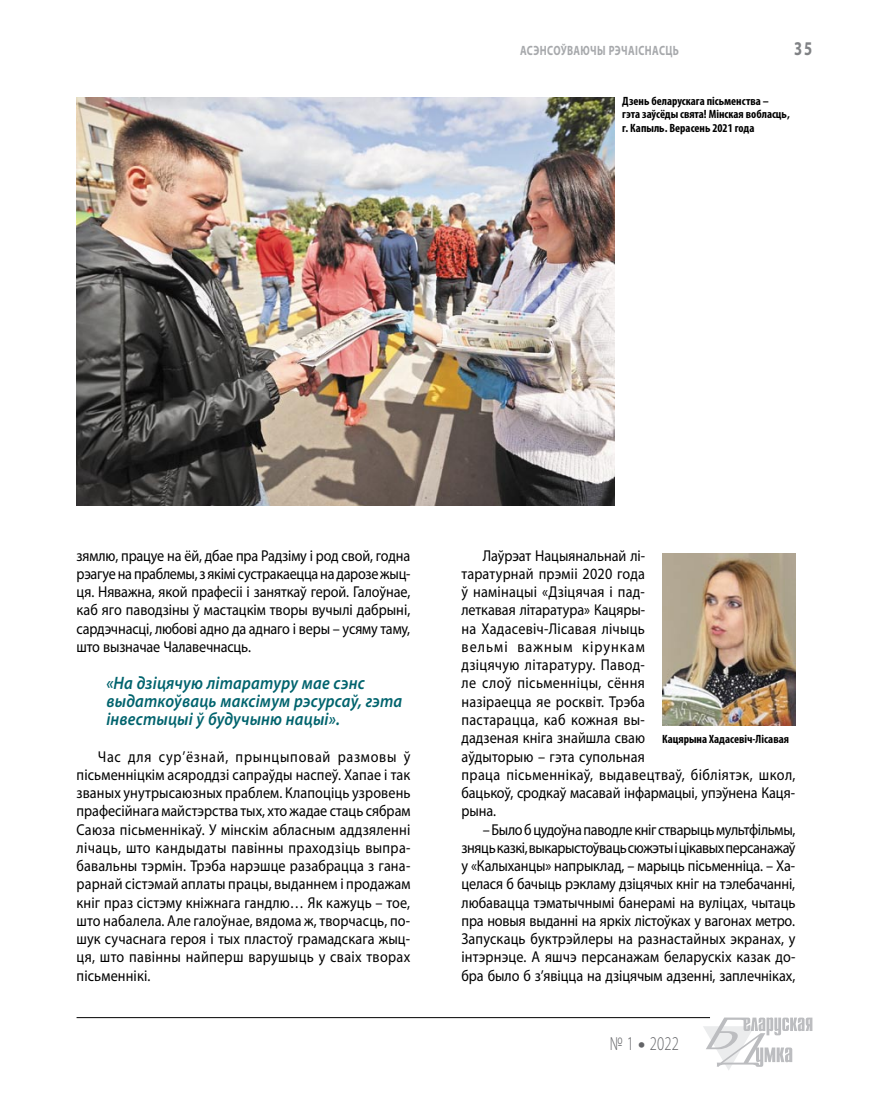
<style>
.page{position:relative;width:872px;height:1106px;background:#fff}
.page>*{position:absolute;margin:0;border:0;box-sizing:border-box;transform-origin:0 0}
.t1{font:300 19.5px "Myriad Pro";color:#636467;scale:.75 1}
.t2{font:700 19.5px "Myriad Pro";color:#808285;scale:.75 1}
.t3{font:italic 600 18px/18.3px "Myriad Pro";letter-spacing:.01em;color:#00636d;scale:.9 1}
.t4{font:15.75px/18.3px "Myriad Pro";letter-spacing:.01em;color:#000;text-align:justify;scale:.9 1}
.t5{font:700 13.5px "Myriad Pro";letter-spacing:.04em;color:#a7a9ac;scale:.75 1}
.t6{font:700 condensed 12px/13.5px "Myriad Pro";color:#000}
.s1{font-weight:900}
</style>
<div class="page">
<hr style="left:77px;top:1017px;width:633px;height:1px;background:#000">
<svg style="left:703px;top:1017px;width:109px;height:53px"></svg>
<img style="left:662px;top:553px;width:133px;height:172px">
<img style="left:77px;top:97px;width:537px;height:409px">
<p class="t5" style="left:520px;top:42px;width:213px">Асэнсоўваючы рэчаіснасць</p>
<p class="t2" style="left:794px;top:36px;width:26px">35</p>
<p class="t6" style="left:622px;top:94px;width:169px">Дзень беларускага пісьменства – гэта заўсёды свята! Мінская вобласць, г. Капыль. Верасень 2021 года</p>
<p class="t4" style="left:77px;top:546px;width:372px">зямлю, працуе на ёй, дбае пра Радзіму і род свой, годна рэагуе на праблемы, з якімі сустракаецца на дарозе жыц&shy;ця. Няважна, якой прафесіі і заняткаў герой. Галоўнае, каб яго паводзіны ў мастацкім творы вучылі дабрыні, сардэчнасці, любові адно да аднаго і веры – усяму таму, што вызначае Чалавечнасць.</p>
<p class="t3" style="left:106px;top:673px;width:330px">«На дзіцячую літаратуру мае сэнс выдаткоўваць максімум рэсурсаў, гэта інвестыцыі ў будучыню нацыі».</p>
<p class="t4" style="left:77px;top:747px;width:373px;text-indent:21px">Час для сур’ёзнай, прынцыповай размовы ў пісьменніцкім асяроддзі сапраўды наспеў. Хапае і так званых унутрысаюзных праблем. Клапоціць узровень прафесійнага майстэрства тых, хто жадае стаць сябрам Саюза пісьменнікаў. У мінскім абласным аддзяленні лічаць, што кандыдаты павінны праходзіць выпра&shy;бавальны тэрмін. Трэба нарэшце разабрацца з гана&shy;рарнай сістэмай аплаты працы, выданнем і продажам кніг праз сістэму кніжнага гандлю… Як кажуць – тое, што набалела. Але галоўнае, вядома ж, творчасць, по&shy;шук сучаснага героя і тых пластоў грамадскага жыц&shy;ця, што павінны найперш варушыць у сваіх творах пісьменнікі.</p>
<p class="t4" style="left:461px;top:546px;width:373px;text-align:left;text-indent:21px">Лаўрэат Нацыянальнай лі-<br>таратурнай прэміі 2020 года<br>ў намінацыі «Дзіцячая і пад-<br>леткавая літаратура» Кацяры-<br>на Хадасевіч-Лісавая лічыць<br>вельмі важным кірункам<br>дзіцячую літаратуру. Павод-<br>ле слоў пісьменніцы, сёння<br>назіраецца яе росквіт. Трэба<br>пастарацца, каб кожная вы-<br>дадзеная кніга знайшла сваю<br>аўдыторыю – гэта супольная<br>праца пісьменнікаў, выдавецтваў, бібліятэк, школ, бацькоў, сродкаў масавай інфармацыі, упэўнена Каця&shy;рына.</p>
<p class="t4" style="left:461px;top:820px;width:373px;text-indent:21px">– Было б цудоўна паводле кніг стварыць мультфільмы, зняць казкі, выкарыстоўваць сюжэты і цікавых персанажаў у «Калыханцы» напрыклад, – марыць пісьменніца. – Ха&shy;целася б бачыць рэкламу дзіцячых кніг на тэлебачанні, любавацца тэматычнымі банерамі на вуліцах, чытаць пра новыя выданні на яркіх лістоўках у вагонах метро.<br>Запускаць буктрэйлеры на разнастайных экранах, у інтэрнэце. А яшчэ персанажам беларускіх казак до&shy;бра было б з’явіцца на дзіцячым адзенні, заплечніках,</p>
<p class="t6" style="left:662px;top:732px;width:129px">Кацярына Хадасевіч-Лісавая</p>
<p class="t1" style="left:609px;top:1032px;width:94px">№ 1 <span class="s1">•</span> 2022</p>
</div>
